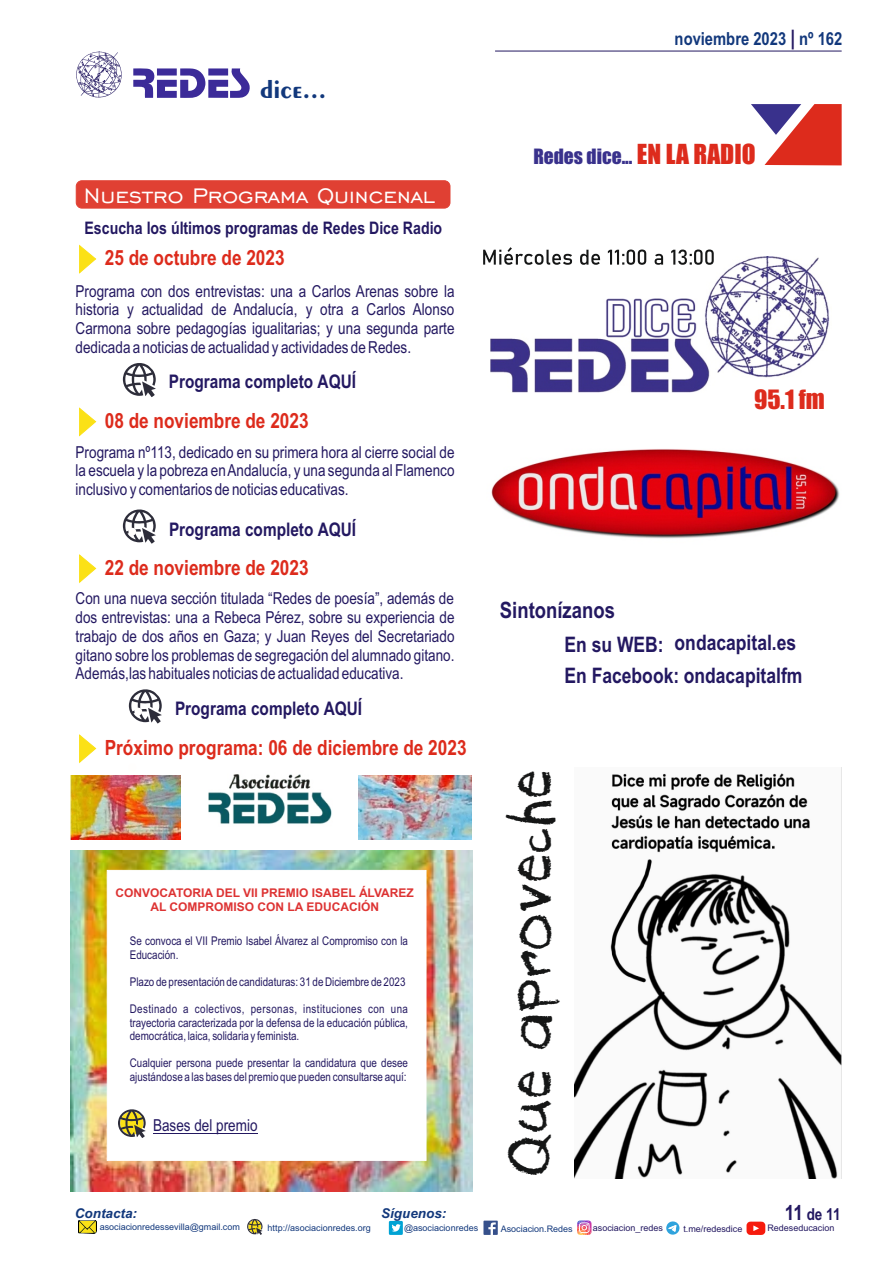
<style>
.page{position:relative;width:893px;height:1263px;background:#fff}
.page>*{position:absolute;margin:0;border:0;box-sizing:border-box;transform-origin:0 0}
.t1{font:43.2px "Holidays Homework";color:#151616}
.t2{font:27px "Engravers Gothic BT";color:#fff}
.t3{font:700 25.8px "Exotic 350 BT";color:#12387c}
.t4{font:24.6px "Impact";color:#dd2b1c}
.t5{font:700 22.5px "Arial Narrow";color:#231861}
.t6{font:700 21.3px/31.7px "Arial Narrow";color:#231861}
.t7{font:700 21px "Arial Narrow";color:#dd2b1c}
.t8{font:19.5px "Impact";color:#39318c}
.t9{font:700 18.75px "Arial Narrow";color:#231861}
.t10{font:700 18px "Arial Narrow";color:#12387c}
.t11{font:700 17.25px "Arial Narrow";color:#231861}
.t12{font:16.5px/18.8px "Arial Narrow";color:#231861;text-align:justify}
.t13{font:700 16.5px "Arial Narrow";color:#231861}
.t14{font:italic 700 13.5px "Arial";color:#12387c}
.t15{font:12px/13.6px "Arial Narrow";color:#231861}
.t16{font:700 12px/13.4px "Arial";color:#d33;text-align:center}
.t17{font:9px "Arial";color:#12387c}
.t18{font:9px "Arial";color:#231861}
.s1{font-size:21px;color:#231861}
.s2{font-size:25.5px;color:#dd2b1c}
.s3{font-size:21px}
</style>
<div class="page">
<img style="left:71px;top:850px;width:401px;height:341px">
<div style="left:76px;top:180px;width:374px;height:29px;background:#e04033;border:1px solid #dd2b1c;border-radius:6px"></div>
<hr style="left:495px;top:51px;width:347px;height:1px;background:#231861">
<svg style="left:133px;top:68px;width:117px;height:30px"></svg>
<svg style="left:76px;top:51px;width:46px;height:47px"></svg>
<svg style="left:751px;top:104px;width:91px;height:61px"></svg>
<img style="left:78px;top:1220px;width:19px;height:13px">
<svg style="left:247px;top:1219px;width:16px;height:16px"></svg>
<svg style="left:389px;top:1221px;width:14px;height:14px"></svg>
<svg style="left:483px;top:1220px;width:15px;height:15px"></svg>
<svg style="left:577px;top:1220px;width:14px;height:15px"></svg>
<svg style="left:666px;top:1221px;width:14px;height:14px"></svg>
<img style="left:491px;top:449px;width:349px;height:90px">
<svg style="left:79px;top:245px;width:18px;height:29px"></svg>
<svg style="left:746px;top:1221px;width:19px;height:14px"></svg>
<img style="left:209px;top:774px;width:123px;height:50px">
<img style="left:71px;top:776px;width:110px;height:63px">
<img style="left:359px;top:776px;width:113px;height:63px">
<img style="left:490px;top:256px;width:340px;height:137px">
<svg style="left:483px;top:247px;width:231px;height:35px"></svg>
<svg style="left:123px;top:509px;width:33px;height:35px"></svg>
<svg style="left:79px;top:734px;width:18px;height:30px"></svg>
<svg style="left:106px;top:869px;width:321px;height:292px"></svg>
<svg style="left:118px;top:1107px;width:28px;height:31px"></svg>
<div style="left:128px;top:528px;width:8px;height:8px;background:#fffefd;border-radius:50%"></div>
<svg style="left:79px;top:407px;width:18px;height:30px"></svg>
<svg style="left:123px;top:363px;width:33px;height:34px"></svg>
<hr style="left:153px;top:1133px;width:105px;height:1px;background:#231861">
<svg style="left:129px;top:689px;width:33px;height:35px"></svg>
<div style="left:134px;top:707px;width:8px;height:9px;background:#fffefd;border-radius:50%"></div>
<svg style="left:79px;top:554px;width:18px;height:29px"></svg>
<img style="left:574px;top:768px;width:268px;height:410px">
<h3 class="t3" style="left:260px;top:78px;width:68px">dice...</h3>
<h2 class="t2" style="left:84px;top:183px;width:353px">Nuestro Programa Quincenal</h2>
<p class="t11" style="left:85px;top:221px;width:359px">Escucha los últimos programas de Redes Dice Radio</p>
<p class="t7" style="left:105px;top:250px;width:181px">25 de octubre de 2023</p>
<p class="t12" style="left:76px;top:283px;width:380px">Programa con dos entrevistas: una a Carlos Arenas sobre la historia y actualidad de Andalucía, y otra a Carlos Alonso Carmona sobre pedagogías igualitarias; y una segunda parte dedicada a noticias de actualidad y actividades de Redes.</p>
<p class="t9" style="left:169px;top:375px;width:189px">Programa completo AQUÍ</p>
<p class="t7" style="left:105px;top:413px;width:205px">08 de noviembre de 2023</p>
<p class="t12" style="left:76px;top:444px;width:380px">Programa nº113, dedicado en su primera hora al cierre social de la escuela y la pobreza en Andalucía, y una segunda al Flamenco inclusivo y comentarios de noticias educativas.</p>
<p class="t9" style="left:169px;top:522px;width:189px">Programa completo AQUÍ</p>
<p class="t7" style="left:105px;top:559px;width:205px">22 de noviembre de 2023</p>
<p class="t12" style="left:76px;top:591px;width:380px">Con una nueva sección titulada “Redes de poesía”, además de dos entrevistas: una a Rebeca Pérez, sobre su experiencia de trabajo de dos años en Gaza; y Juan Reyes del Secretariado gitano sobre los problemas de segregación del alumnado gitano.<br>Además,las habituales noticias de actualidad educativa.</p>
<p class="t9" style="left:175px;top:702px;width:189px">Programa completo AQUÍ</p>
<p class="t7" style="left:105px;top:739px;width:363px">Próximo programa: 06 de diciembre de 2023</p>
<p class="t16" style="left:116px;top:887px;width:300px">CONVOCATORIA DEL VII PREMIO ISABEL ÁLVAREZ<br>AL COMPROMISO CON LA EDUCACIÓN</p>
<p class="t15" style="left:130px;top:935px;width:280px">Se convoca el VII Premio Isabel Álvarez al Compromiso con la<br>Educación.</p>
<p class="t15" style="left:130px;top:976px;width:277px">Plazo de presentación de candidaturas: 31 de Diciembre de 2023</p>
<p class="t15" style="left:130px;top:1003px;width:280px;text-align:justify">Destinado a colectivos, personas, instituciones con una trayectoria caracterizada por la defensa de la educación pública, democrática, laica, solidaria y feminista.</p>
<p class="t15" style="left:130px;top:1057px;width:280px">Cualquier persona puede presentar la candidatura que desee ajustándose a las bases del premio que pueden consultarse aquí:</p>
<p class="t12" style="left:153px;top:1118px;width:106px">Bases del premio</p>
<p class="t14" style="left:75px;top:1208px;width:64px">Contacta:</p>
<p class="t14" style="left:381px;top:1208px;width:67px">Síguenos:</p>
<p class="t10" style="left:675px;top:32px;width:169px">noviembre 2023 <span class="s1">|</span> nº 162</p>
<p class="t8" style="left:533px;top:149px;width:224px">Redes dice... <span class="s2">EN LA RADIO</span></p>
<h3 class="t4" style="left:754px;top:389px;width:72px">95.1 fm</h3>
<h3 class="t5" style="left:500px;top:601px;width:117px">Sintonízanos</h3>
<p class="t6" style="left:564px;top:630px;width:239px">En su WEB:<br>En Facebook: ondacapitalfm</p>
<p class="t6" style="left:675px;top:629px;width:123px">ondacapital.es</p>
<h1 class="t1" style="left:521px;top:1175px;width:408px;rotate:-90deg">Que aproveche</h1>
<p class="t13" style="left:785px;top:1208px;width:57px"><span class="s3">11</span> de 11</p>
<p class="t17" style="left:100px;top:1224px;width:142px">asociacionredessevilla@gmail.com</p>
<p class="t17" style="left:268px;top:1225px;width:105px">http://asociacionredes.org</p>
<p class="t17" style="left:404px;top:1224px;width:76px">@asociacionredes</p>
<p class="t17" style="left:501px;top:1225px;width:74px">Asociacion.Redes</p>
<p class="t18" style="left:593px;top:1224px;width:72px">asociacion_redes</p>
<p class="t18" style="left:683px;top:1225px;width:61px">t.me/redesdice</p>
<p class="t18" style="left:767px;top:1224px;width:69px">Redeseducacion</p>
</div>
